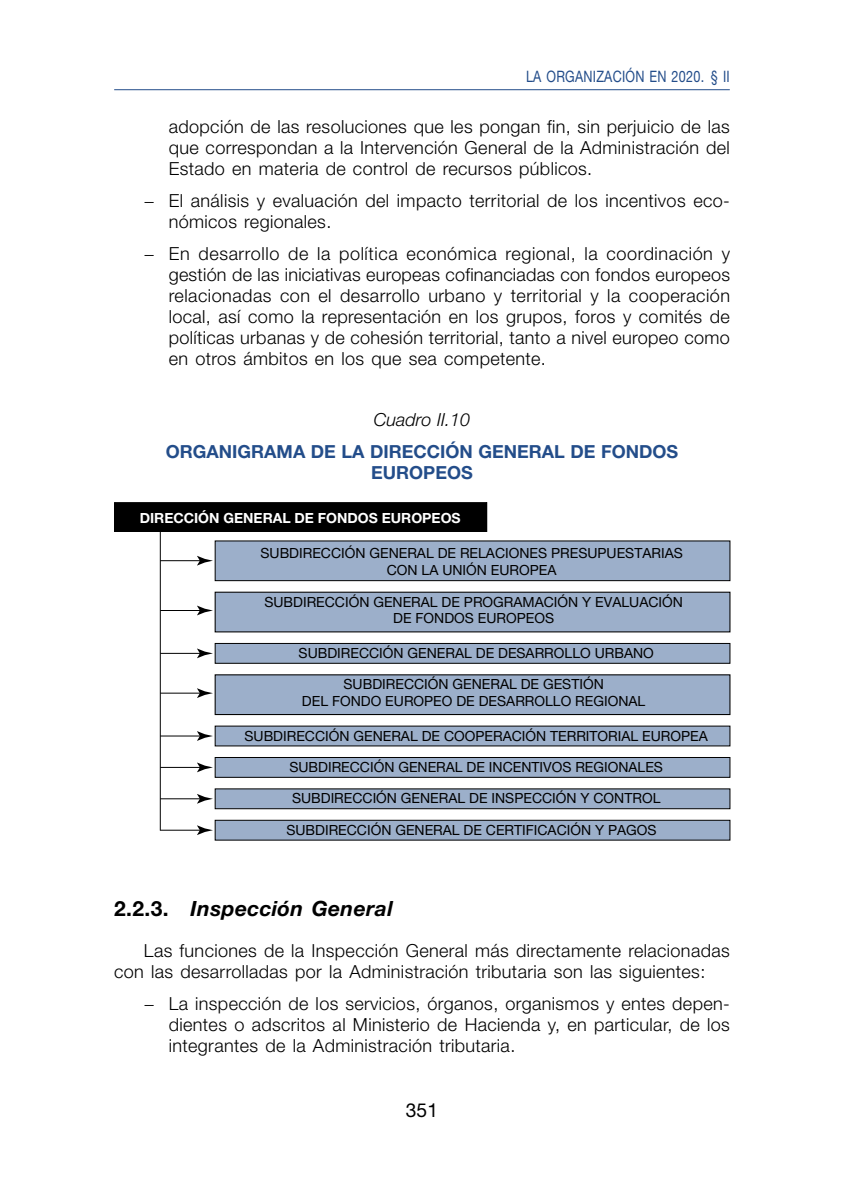
<style>
.page{position:relative;width:844px;height:1191px;background:#fff}
.page>*{position:absolute;margin:0;border:0;box-sizing:border-box;transform-origin:0 0}
._05-LADILLO_3{font:italic 700 21px "Helvetica Neue";letter-spacing:.02em;color:#000}
.t1{font:19.25px "Helvetica Neue";color:#000}
._07-TEXTO{font:300 18.03px/21px "Helvetica Neue";letter-spacing:.02em;color:#000;text-align:justify}
._09-TÍTULO_CUADRO{font:700 18.03px/21px "Helvetica Neue";color:#234d8a;text-align:center}
._08-NÚMERO_CUADRO{font:italic 300 18.03px "Helvetica Neue";color:#000}
.t2{font:15.75px "Helvetica Neue";letter-spacing:.02em;color:#234d8a;scale:.8 1}
.t3{font:14px/16.8px "Helvetica Neue";color:#000;text-align:center}
.t4{font:700 14px "Helvetica Neue";color:#fff}
.s1{font-style:normal}
</style>
<div class="page">
<hr style="left:114px;top:89px;width:615px;height:1px;background:#234d8a">
<hr style="left:160px;top:531px;width:1px;height:299px;background:#000">
<hr style="left:160px;top:829px;width:41px;height:1px;background:#000">
<svg style="left:197px;top:825px;width:16px;height:10px"></svg>
<div style="left:215px;top:820px;width:515px;height:20px;background:#9cafca;border:1px solid #000"></div>
<hr style="left:160px;top:653px;width:41px;height:1px;background:#000">
<svg style="left:197px;top:648px;width:16px;height:10px"></svg>
<div style="left:215px;top:643px;width:515px;height:20px;background:#9cafca;border:1px solid #000"></div>
<hr style="left:160px;top:735px;width:41px;height:1px;background:#000">
<svg style="left:197px;top:731px;width:16px;height:10px"></svg>
<div style="left:215px;top:725px;width:515px;height:21px;background:#9cafca"></div>
<hr style="left:160px;top:767px;width:41px;height:1px;background:#000">
<svg style="left:197px;top:762px;width:16px;height:10px"></svg>
<div style="left:215px;top:757px;width:515px;height:20px;background:#9cafca;border:1px solid #000"></div>
<hr style="left:160px;top:798px;width:41px;height:1px;background:#000">
<svg style="left:197px;top:794px;width:16px;height:9px"></svg>
<div style="left:215px;top:788px;width:515px;height:21px;background:#9cafca;border:1px solid #000"></div>
<hr style="left:160px;top:692px;width:41px;height:1px;background:#000">
<svg style="left:197px;top:688px;width:16px;height:10px"></svg>
<div style="left:214px;top:674px;width:516px;height:41px;background:#9cafca;border:1px solid #000"></div>
<hr style="left:160px;top:610px;width:41px;height:1px;background:#000">
<svg style="left:197px;top:605px;width:16px;height:10px"></svg>
<div style="left:214px;top:591px;width:516px;height:41px;background:#9cafca;border:1px solid #000"></div>
<div style="left:114px;top:502px;width:372px;height:29px;background:#000"></div>
<div style="left:114px;top:502px;width:373px;height:30px;border:1px solid #000"></div>
<hr style="left:160px;top:560px;width:41px;height:1px;background:#000">
<svg style="left:197px;top:556px;width:16px;height:9px"></svg>
<div style="left:215px;top:540px;width:515px;height:41px;background:#9cafca;border:1px solid #000"></div>
<p class="t2" style="left:526px;top:67px;width:256px">LA ORGANIZACIÓN EN 2020. § II</p>
<p class="_07-TEXTO" style="left:169px;top:116px;width:562px">adopción de las resoluciones que les pongan fin, sin perjuicio de las que correspondan a la Intervención General de la Administración del Estado en materia de control de recursos públicos.</p>
<p class="_07-TEXTO" style="left:169px;top:190px;width:562px;text-indent:-25px">− El análisis y evaluación del impacto territorial de los incentivos eco&shy;nómicos regionales.</p>
<p class="_07-TEXTO" style="left:169px;top:242px;width:562px;text-indent:-25px">− En desarrollo de la política económica regional, la coordinación y gestión de las iniciativas europeas cofinanciadas con fondos europeos relacionadas con el desarrollo urbano y territorial y la cooperación local, así como la representación en los grupos, foros y comités de políticas urbanas y de cohesión territorial, tanto a nivel europeo como en otros ámbitos en los que sea competente.</p>
<p class="_08-NÚMERO_CUADRO" style="left:373px;top:409px;width:98px">Cuadro II.10</p>
<p class="_09-TÍTULO_CUADRO" style="left:166px;top:440px;width:514px">ORGANIGRAMA DE LA DIRECCIÓN GENERAL DE FONDOS<br>EUROPEOS</p>
<p class="t4" style="left:140px;top:509px;width:322px">DIRECCIÓN GENERAL DE FONDOS EUROPEOS</p>
<p class="t3" style="left:260px;top:544px;width:424px">SUBDIRECCIÓN GENERAL DE RELACIONES PRESUPUESTARIAS<br>CON LA UNIÓN EUROPEA</p>
<p class="t3" style="left:264px;top:593px;width:420px">SUBDIRECCIÓN GENERAL DE PROGRAMACIÓN Y EVALUACIÓN<br>DE FONDOS EUROPEOS</p>
<p class="t3" style="left:298px;top:644px;width:356px">SUBDIRECCIÓN GENERAL DE DESARROLLO URBANO</p>
<p class="t3" style="left:302px;top:675px;width:345px">SUBDIRECCIÓN GENERAL DE GESTIÓN<br>DEL FONDO EUROPEO DE DESARROLLO REGIONAL</p>
<p class="t3" style="left:244px;top:727px;width:465px">SUBDIRECCIÓN GENERAL DE COOPERACIÓN TERRITORIAL EUROPEA</p>
<p class="t3" style="left:289px;top:758px;width:375px">SUBDIRECCIÓN GENERAL DE INCENTIVOS REGIONALES</p>
<p class="t3" style="left:292px;top:789px;width:370px">SUBDIRECCIÓN GENERAL DE INSPECCIÓN Y CONTROL</p>
<p class="t3" style="left:286px;top:821px;width:371px">SUBDIRECCIÓN GENERAL DE CERTIFICACIÓN Y PAGOS</p>
<p class="_05-LADILLO_3" style="left:114px;top:895px;width:280px"><span class="s1">2.2.3.</span> Inspección General</p>
<p class="_07-TEXTO" style="left:114px;top:940px;width:617px;text-indent:30px">Las funciones de la Inspección General más directamente relacionadas con las desarrolladas por la Administración tributaria son las siguientes:</p>
<p class="_07-TEXTO" style="left:169px;top:992px;width:562px;text-indent:-25px">− La inspección de los servicios, órganos, organismos y entes depen&shy;dientes o adscritos al Ministerio de Hacienda y, en particular, de los integrantes de la Administración tributaria.</p>
<p class="t1" style="left:406px;top:1098px;width:34px">351</p>
</div>
